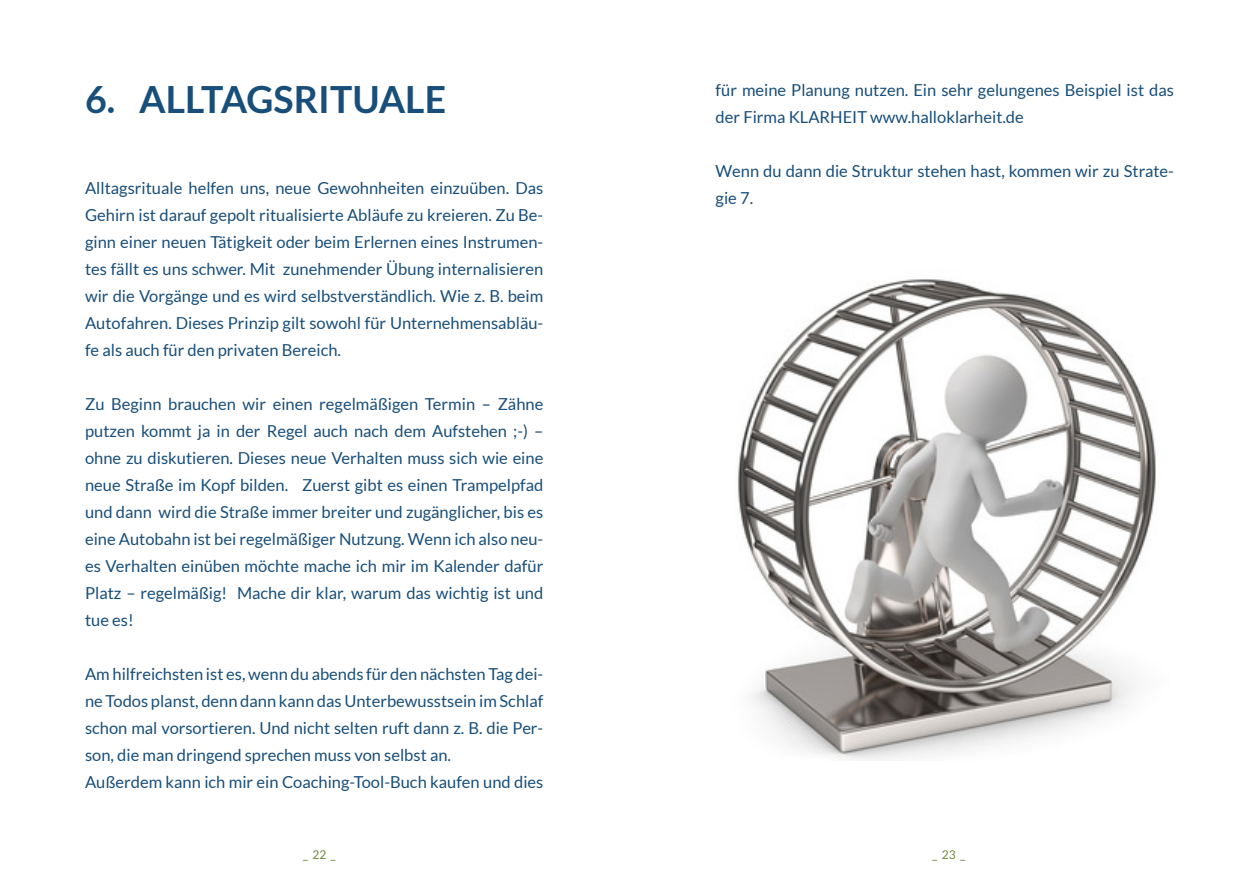
<style>
.page{position:relative;width:1259px;height:893px;background:#fff}
.page>*{position:absolute;margin:0;border:0;box-sizing:border-box;transform-origin:0 0}
.t1{font:700 37.5px "Lato";color:#184e7a}
.Fließtext{font:16.5px/27px "Lato";color:#184e7a;text-align:justify}
.t2{font:12px "Lato";color:#6a893a}
</style>
<div class="page">
<img style="left:737px;top:279px;width:419px;height:481px">
<p class="t1" style="left:85px;top:78px;width:362px">6. ALLTAGSRITUALE</p>
<p class="Fließtext" style="left:85px;top:175px;width:460px">Alltagsrituale helfen uns, neue Gewohnheiten einzuüben. Das Gehirn ist darauf gepolt ritualisierte Abläufe zu kreieren. Zu Be&shy;ginn einer neuen Tätigkeit oder beim Erlernen eines Instrumen&shy;tes fällt es uns schwer. Mit zunehmender Übung internalisieren wir die Vorgänge und es wird selbstverständlich. Wie z. B. beim Autofahren. Dieses Prinzip gilt sowohl für Unternehmensabläu&shy;fe als auch für den privaten Bereich.</p>
<p class="Fließtext" style="left:85px;top:391px;width:460px">Zu Beginn brauchen wir einen regelmäßigen Termin – Zähne putzen kommt ja in der Regel auch nach dem Aufstehen ;-) – ohne zu diskutieren. Dieses neue Verhalten muss sich wie eine neue Straße im Kopf bilden. Zuerst gibt es einen Trampelpfad und dann wird die Straße immer breiter und zugänglicher, bis es eine Autobahn ist bei regelmäßiger Nutzung. Wenn ich also neu&shy;es Verhalten einüben möchte mache ich mir im Kalender dafür Platz – regelmäßig! Mache dir klar, warum das wichtig ist und tue es!</p>
<p class="Fließtext" style="left:85px;top:661px;width:460px">Am hilfreichsten ist es, wenn du abends für den nächsten Tag dei&shy;ne Todos planst, denn dann kann das Unterbewusstsein im Schlaf schon mal vorsortieren. Und nicht selten ruft dann z. B. die Per&shy;son, die man dringend sprechen muss von selbst an.</p>
<p class="Fließtext" style="left:85px;top:769px;width:460px">Außerdem kann ich mir ein Coaching-Tool-Buch kaufen und dies</p>
<p class="Fließtext" style="left:715px;top:77px;width:460px">für meine Planung nutzen. Ein sehr gelungenes Beispiel ist das der Firma KLARHEIT www.halloklarheit.de</p>
<p class="Fließtext" style="left:715px;top:158px;width:460px">Wenn du dann die Struktur stehen hast, kommen wir zu Strate&shy;gie 7.</p>
<p class="t2" style="left:303px;top:848px;width:34px">_ 22 _</p>
<p class="t2" style="left:932px;top:848px;width:34px">_ 23 _</p>
</div>
